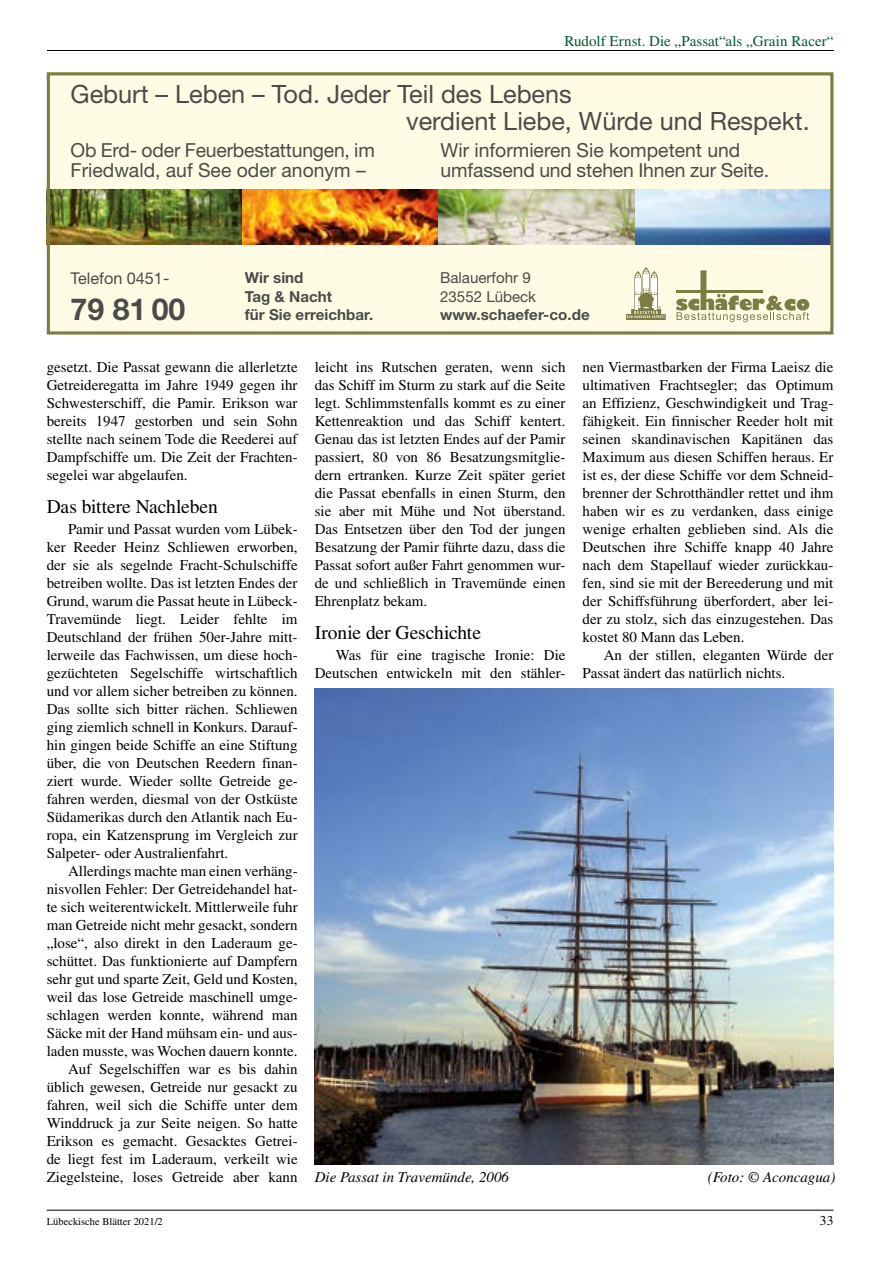
<style>
.page{position:relative;width:893px;height:1263px;background:#fff}
.page>*{position:absolute;margin:0;border:0;box-sizing:border-box;transform-origin:0 0}
.t1{font:700 30.3px "Helvetica Neue";color:#4a4b4a}
.t2{font:25.2px/27.3px "Helvetica Neue";color:#4a4b4a}
.t3{font:19.5px "Times";letter-spacing:-.005em;color:#000}
.t4{font:19.35px/20.2px "Helvetica Neue";letter-spacing:-.005em;color:#4a4b4a}
.t5{font:16.2px "Helvetica Neue";color:#4a4b4a}
.t6{font:700 15.15px/18.5px "Helvetica Neue";color:#4a4b4a}
.t7{font:15.15px/18.5px "Helvetica Neue";color:#4a4b4a}
.t8{font:15px/18px "Times LT Std";color:#000;text-align:justify}
.t9{font:italic 15px "Times LT Std";color:#000}
.t10{font:15px "Times";letter-spacing:.005em;color:#005831}
.t11{font:13.5px "Times";color:#000}
.t12{font:10.5px "Times";color:#000}
</style>
<div class="page">
<hr style="left:47px;top:1210px;width:786px;height:1px;background:#000">
<hr style="left:47px;top:50px;width:786px;height:1px;background:#000">
<div style="left:47px;top:72px;width:786px;height:262px;background:#fffce5"></div>
<img style="left:51px;top:190px;width:778px;height:55px">
<div style="left:47px;top:72px;width:786px;height:262px;border:3px solid #7d7c44"></div>
<svg style="left:626px;top:267px;width:40px;height:53px"></svg>
<svg style="left:676px;top:270px;width:133px;height:52px"></svg>
<img style="left:315px;top:689px;width:518px;height:475px">
<p class="t10" style="left:564px;top:32px;width:271px">Rudolf Ernst. Die „Passat“als „Grain Racer“</p>
<h2 class="t2" style="left:406px;top:80px;width:405px;text-indent:-336px">Geburt – Leben – Tod. Jeder Teil des Lebens<br>verdient Liebe, Würde und Respekt.</h2>
<p class="t4" style="left:440px;top:140px;width:330px">Wir informieren Sie kompetent und umfassend und stehen Ihnen zur Seite.</p>
<p class="t4" style="left:71px;top:140px;width:306px">Ob Erd- oder Feuerbestattungen, im<br>Friedwald, auf See oder anonym –</p>
<p class="t5" style="left:71px;top:269px;width:100px">Telefon 0451-</p>
<h1 class="t1" style="left:71px;top:290px;width:116px">79 81 00</h1>
<p class="t6" style="left:245px;top:268px;width:130px">Wir sind<br>Tag &amp; Nacht<br>für Sie erreichbar.</p>
<p class="t7" style="left:440px;top:268px;width:98px">Balauerfohr 9<br>23552 Lübeck</p>
<p class="t6" style="left:440px;top:305px;width:151px">www.schaefer-co.de</p>
<p class="t8" style="left:47px;top:358px;width:252px">gesetzt. Die Passat gewann die allerletzte Getreideregatta im Jahre 1949 gegen ihr Schwesterschiff, die Pamir. Erikson war bereits 1947 gestorben und sein Sohn stellte nach seinem Tode die Reederei auf Dampfschiffe um. Die Zeit der Frachten&shy;segelei war abgelaufen.</p>
<h3 class="t3" style="left:47px;top:495px;width:172px">Das bittere Nachleben</h3>
<p class="t8" style="left:47px;top:520px;width:252px;text-indent:21px">Pamir und Passat wurden vom Lübec&shy;ker Reeder Heinz Schliewen erworben, der sie als segelnde Fracht-Schulschiffe betreiben wollte. Das ist letzten Endes der Grund, warum die Passat heute in Lübeck-Travemünde liegt. Leider fehlte im Deutschland der frühen 50er-Jahre mitt&shy;lerweile das Fachwissen, um diese hoch&shy;gezüchteten Segelschiffe wirtschaftlich und vor allem sicher betreiben zu können.<br>Das sollte sich bitter rächen. Schliewen ging ziemlich schnell in Konkurs. Darauf&shy;hin gingen beide Schiffe an eine Stiftung über, die von Deutschen Reedern finan&shy;ziert wurde. Wieder sollte Getreide ge&shy;fahren werden, diesmal von der Ostküste Südamerikas durch den Atlantik nach Eu&shy;ropa, ein Katzensprung im Vergleich zur Salpeter- oder Australienfahrt.</p>
<p class="t8" style="left:47px;top:862px;width:252px;text-align:right">Allerdings machte man einen verhäng&shy;nisvollen Fehler: Der Getreidehandel hat&shy;te sich weiterentwickelt. Mittlerweile fuhr man Getreide nicht mehr gesackt, sondern „lose“, also direkt in den Laderaum ge&shy;schüttet. Das funktionierte auf Dampfern sehr gut und sparte Zeit, Geld und Kosten, weil das lose Getreide maschinell umge&shy;schlagen werden konnte, während man Säcke mit der Hand mühsam ein- und aus&shy;laden musste, was Wochen dauern konnte.<br>Auf Segelschiffen war es bis dahin üblich gewesen, Getreide nur gesackt zu fahren, weil sich die Schiffe unter dem Winddruck ja zur Seite neigen. So hatte Erikson es gemacht. Gesacktes Getrei&shy;de liegt fest im Laderaum, verkeilt wie Ziegelsteine, loses Getreide aber kann</p>
<p class="t8" style="left:315px;top:358px;width:252px">leicht ins Rutschen geraten, wenn sich das Schiff im Sturm zu stark auf die Seite legt. Schlimmstenfalls kommt es zu einer Kettenreaktion und das Schiff kentert.<br>Genau das ist letzten Endes auf der Pamir passiert, 80 von 86 Besatzungsmitglie&shy;dern ertranken. Kurze Zeit später geriet die Passat ebenfalls in einen Sturm, den sie aber mit Mühe und Not überstand.<br>Das Entsetzen über den Tod der jungen Besatzung der Pamir führte dazu, dass die Passat sofort außer Fahrt genommen wur&shy;de und schließlich in Travemünde einen Ehrenplatz bekam.</p>
<h3 class="t3" style="left:315px;top:621px;width:168px">Ironie der Geschichte</h3>
<p class="t8" style="left:315px;top:646px;width:252px;text-align:right">Was für eine tragische Ironie: Die<br>Deutschen entwickeln mit den stähler-</p>
<p class="t8" style="left:583px;top:358px;width:252px">nen Viermastbarken der Firma Laeisz die ultimativen Frachtsegler; das Optimum an Effizienz, Geschwindigkeit und Trag&shy;fähigkeit. Ein finnischer Reeder holt mit seinen skandinavischen Kapitänen das Maximum aus diesen Schiffen heraus. Er ist es, der diese Schiffe vor dem Schneid&shy;brenner der Schrotthändler rettet und ihm haben wir es zu verdanken, dass einige wenige erhalten geblieben sind. Als die Deutschen ihre Schiffe knapp 40 Jahre nach dem Stapellauf wieder zurückkau&shy;fen, sind sie mit der Bereederung und mit der Schiffsführung überfordert, aber lei&shy;der zu stolz, sich das einzugestehen. Das kostet 80 Mann das Leben.</p>
<p class="t8" style="left:583px;top:646px;width:252px;text-indent:21px">An der stillen, eleganten Würde der<br>Passat ändert das natürlich nichts.</p>
<p class="t9" style="left:315px;top:1169px;width:196px">Die Passat in Travemünde, 2006</p>
<p class="t9" style="left:708px;top:1169px;width:129px">(Foto: © Aconcagua)</p>
<p class="t12" style="left:47px;top:1215px;width:118px">Lübeckische Blätter 2021/2</p>
<p class="t11" style="left:820px;top:1212px;width:15px">33</p>
</div>
